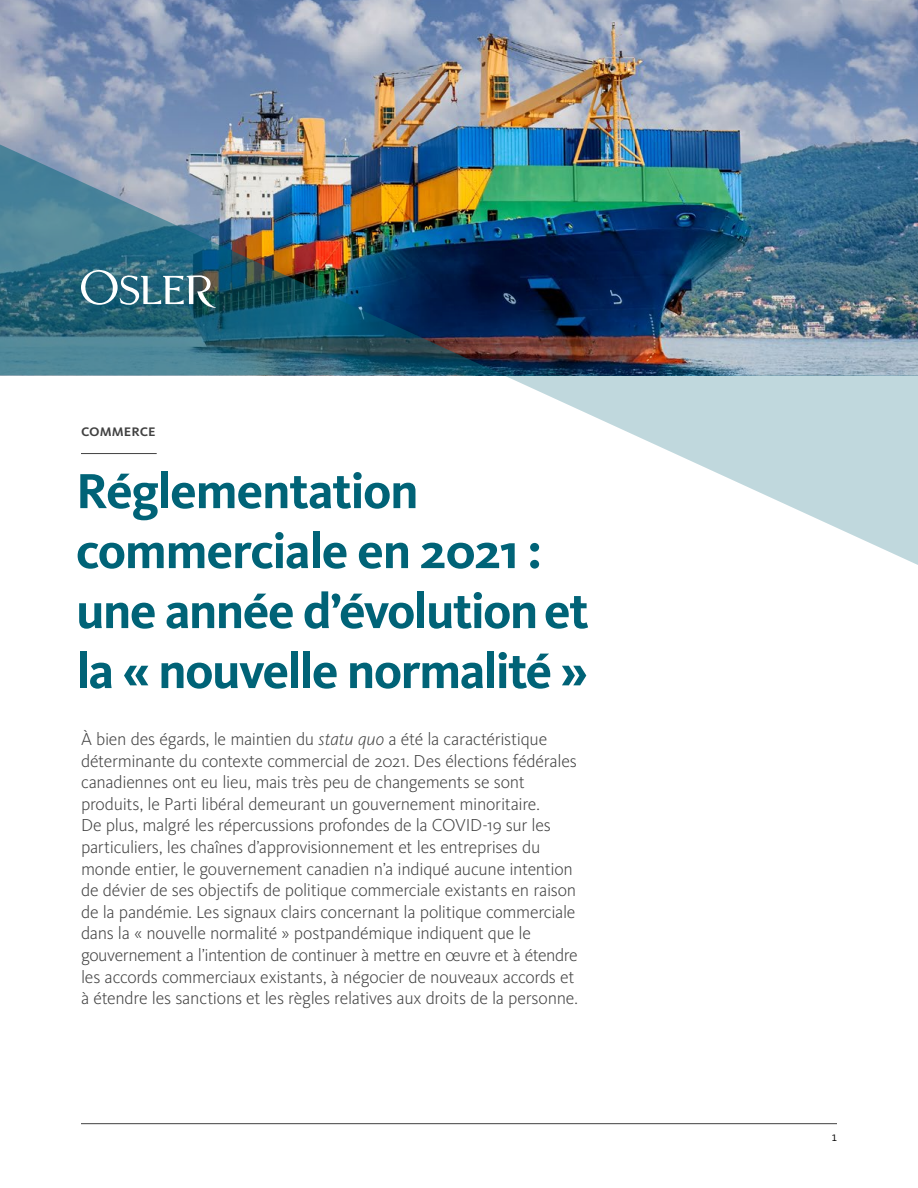
<style>
.page{position:relative;width:918px;height:1188px;background:#fff}
.page>*{position:absolute;margin:0;border:0;box-sizing:border-box;transform-origin:0 0}
.t1{font:700 51px/60px "Kievit Pro";letter-spacing:-.03em;color:#006377}
.t2{font:300 18px/21.6px "Kievit Pro";letter-spacing:-.015em;color:#414141}
.t3{font:500 16.5px "Kievit Pro";letter-spacing:-.005em;color:#414141}
.t4{font:9.75px "Kievit Pro";color:#000}
.s1{font-style:italic}
</style>
<div class="page">
<img style="left:0;top:0;width:918px;height:375px">
<img style="left:0;top:138px;width:504px;height:237px">
<svg style="left:504px;top:375px;width:414px;height:190px"></svg>
<hr style="left:81px;top:1123px;width:756px;height:1px;background:#414141">
<hr style="left:81px;top:453px;width:76px;height:1px;background:#414141">
<svg style="left:81px;top:270px;width:135px;height:38px"></svg>
<p class="t3" style="left:81px;top:420px;width:76px">commerce</p>
<h1 class="t1" style="left:76px;top:461px;width:514px">Réglementation commerciale en 2021 : une année d’évolution et la « nouvelle normalité »</h1>
<p class="t2" style="left:81px;top:728px;width:498px">À bien des égards, le maintien du <span class="s1">statu quo</span> a été la caractéristique déterminante du contexte commercial de 2021. Des élections fédérales canadiennes ont eu lieu, mais très peu de changements se sont produits, le Parti libéral demeurant un gouvernement minoritaire.<br>De plus, malgré les répercussions profondes de la COVID-19 sur les particuliers, les chaînes d’approvisionnement et les entreprises du monde entier, le gouvernement canadien n’a indiqué aucune intention de dévier de ses objectifs de politique commerciale existants en raison de la pandémie. Les signaux clairs concernant la politique commerciale dans la « nouvelle normalité » postpandémique indiquent que le gouvernement a l’intention de continuer à mettre en œuvre et à étendre les accords commerciaux existants, à négocier de nouveaux accords et à étendre les sanctions et les règles relatives aux droits de la personne.</p>
<p class="t4" style="left:832px;top:1132px;width:7px">1</p>
</div>
